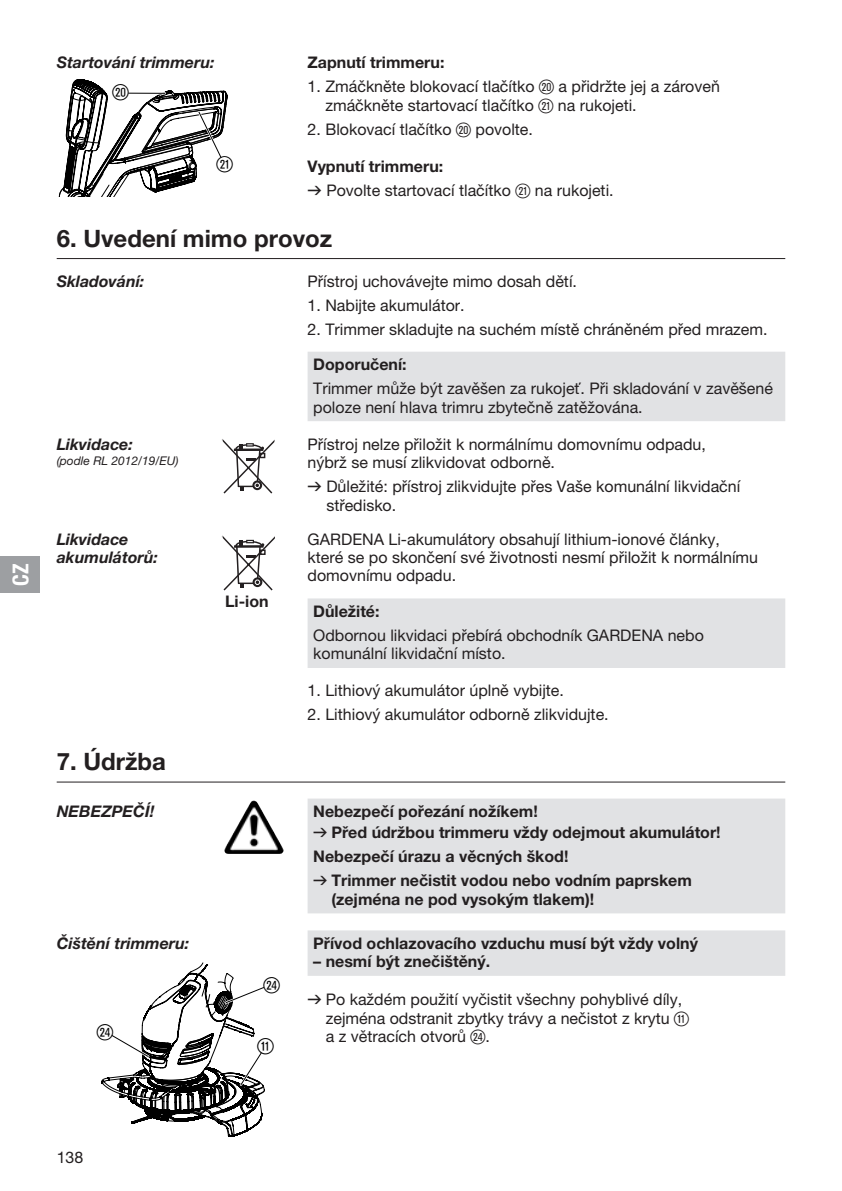
<style>
.page{position:relative;width:842px;height:1191px;background:#fff}
.page>*{position:absolute;margin:0;border:0;box-sizing:border-box;transform-origin:0 0}
.t1{font:700 24px "GARDENA Pro";color:#231f20}
.t2{font:22px "Ziffernim Kreisund Quadrat BQ";color:#000}
.t3{font:22px "GARDENA Pro Bo Cond";color:#fff}
.t4{font:16px/18.4px "GARDENA Pro";color:#231f20}
.t5{font:700 16px/21.2px "GARDENA Pro";color:#231f20}
.t6{font:italic 700 16px "GARDENA Pro";color:#231f20}
.t7{font:italic 12px "GARDENA Pro";color:#231f20}
.s1{font-family:"Ziffernim Kreisund Quadrat BQ";font-size:20px}
.s2{font-weight:700}
.s3{font-family:"Formdruck"}
.s4{font-family:"Formdruck";font-weight:400}
</style>
<div class="page">
<svg style="left:58px;top:79px;width:170px;height:118px"></svg>
<hr style="left:129px;top:92px;width:36px;height:2px;background:#fff">
<hr style="left:129px;top:93px;width:36px;height:1px;background:#000">
<svg style="left:308px;top:352px;width:477px;height:316px"></svg>
<hr style="left:57px;top:258px;width:728px;height:1px;background:#231f20">
<svg style="left:222px;top:439px;width:53px;height:55px"></svg>
<svg style="left:221px;top:535px;width:54px;height:56px"></svg>
<svg style="left:308px;top:798px;width:477px;height:177px;background:#e3e4e6"></svg>
<hr style="left:57px;top:781px;width:728px;height:1px;background:#231f20">
<img style="left:227px;top:800px;width:26px;height:45px">
<svg style="left:101px;top:962px;width:164px;height:175px"></svg>
<div style="left:0;top:556px;width:40px;height:36px;background:#9d9fa2"></div>
<h2 class="t3" style="left:7px;top:585px;width:24px;rotate:-90deg">CZ</h2>
<p class="t5" style="left:308px;top:51px;width:138px">Zapnutí trimmeru:</p>
<p class="t4" style="left:325px;top:77px;width:396px;text-indent:-18px">1. Zmáčkněte blokovací tlačítko <span class="s1">P</span> a přidržte jej a zároveň zmáčkněte startovací tlačítko <span class="s1">A</span> na rukojeti.</p>
<p class="t4" style="left:308px;top:120px;width:227px">2. Blokovací tlačítko <span class="s1">P</span> povolte.</p>
<p class="t4" style="left:308px;top:154px;width:308px;line-height:24px"><span class="s2">Vypnutí trimmeru:<br></span><span class="s3">v</span> Povolte startovací tlačítko <span class="s1">A</span> na rukojeti.</p>
<h1 class="t1" style="left:57px;top:223px;width:277px">6. Uvedení mimo provoz</h1>
<p class="t6" style="left:57px;top:271px;width:89px">Skladování:</p>
<p class="t4" style="left:308px;top:271px;width:271px">Přístroj uchovávejte mimo dosah dětí.</p>
<p class="t4" style="left:308px;top:295px;width:159px">1. Nabijte akumulátor.</p>
<p class="t4" style="left:308px;top:319px;width:462px">2. Trimmer skladujte na suchém místě chráněném před mrazem.</p>
<p class="t5" style="left:313px;top:353px;width:95px">Doporučení:</p>
<p class="t4" style="left:313px;top:379px;width:461px">Trimmer může být zavěšen za rukojeť. Při skladování v zavěšené poloze není hlava trimru zbytečně zatěžována.</p>
<p class="t6" style="left:57px;top:434px;width:78px">Likvidace:</p>
<p class="t7" style="left:57px;top:453px;width:124px">(podle RL 2012/19/EU)</p>
<p class="t6" style="left:57px;top:53px;width:159px">Startování trimmeru:</p>
<h2 class="t2" style="left:113px;top:79px;width:18px">P</h2>
<h2 class="t2" style="left:216px;top:151px;width:18px">A</h2>
<p class="t4" style="left:308px;top:434px;width:400px">Přístroj nelze přiložit k normálnímu domovnímu odpadu, nýbrž se musí zlikvidovat odborně.</p>
<p class="t4" style="left:326px;top:477px;width:415px;text-indent:-19px"><span class="s3">v</span> Důležité: přístroj zlikvidujte přes Vaše komunální likvidační středisko.</p>
<p class="t6" style="left:57px;top:529px;width:73px">Likvidace</p>
<p class="t6" style="left:57px;top:547px;width:103px">akumulátorů:</p>
<p class="t5" style="left:225px;top:590px;width:45px">Li-ion</p>
<p class="t4" style="left:308px;top:529px;width:452px">GARDENA Li-akumulátory obsahují lithium-ionové články, které se po skončení své životnosti nesmí přiložit k normálnímu domovnímu odpadu.</p>
<p class="t5" style="left:313px;top:600px;width:68px">Důležité:</p>
<p class="t4" style="left:313px;top:626px;width:392px">Odbornou likvidaci přebírá obchodník GARDENA nebo komunální likvidační místo.</p>
<p class="t4" style="left:308px;top:681px;width:258px">1. Lithiový akumulátor úplně vybijte.</p>
<p class="t4" style="left:308px;top:705px;width:303px">2. Lithiový akumulátor odborně zlikvidujte.</p>
<h1 class="t1" style="left:57px;top:747px;width:111px">7. Údržba</h1>
<p class="t6" style="left:57px;top:801px;width:99px">NEBEZPEČÍ!</p>
<p class="t5" style="left:313px;top:800px;width:409px">Nebezpečí pořezání nožíkem!<br><span class="s4">v</span> Před údržbou trimmeru vždy odejmout akumulátor!</p>
<p class="t5" style="left:313px;top:844px;width:380px;line-height:24px">Nebezpečí úrazu a věcných škod!<br><span class="s4">v</span> Trimmer nečistit vodou nebo vodním paprskem</p>
<p class="t5" style="left:331px;top:888px;width:264px">(zejména ne pod vysokým tlakem)!</p>
<p class="t6" style="left:57px;top:933px;width:134px">Čištění trimmeru:</p>
<p class="t5" style="left:313px;top:932px;width:386px">Přívod ochlazovacího vzduchu musí být vždy volný</p>
<p class="t5" style="left:313px;top:950px;width:178px">– nesmí být znečištěný.</p>
<p class="t4" style="left:326px;top:990px;width:365px;text-indent:-18px"><span class="s3">v</span> Po každém použití vyčistit všechny pohyblivé díly, zejména odstranit zbytky trávy a nečistot z krytu <span class="s1">Q </span>a z větracích otvorů <span class="s1">F</span>.</p>
<h2 class="t2" style="left:263px;top:972px;width:18px">F</h2>
<h2 class="t2" style="left:97px;top:1019px;width:18px">F</h2>
<h2 class="t2" style="left:258px;top:1033px;width:18px">Q</h2>
<p class="t4" style="left:57px;top:1147px;width:28px">138</p>
</div>
